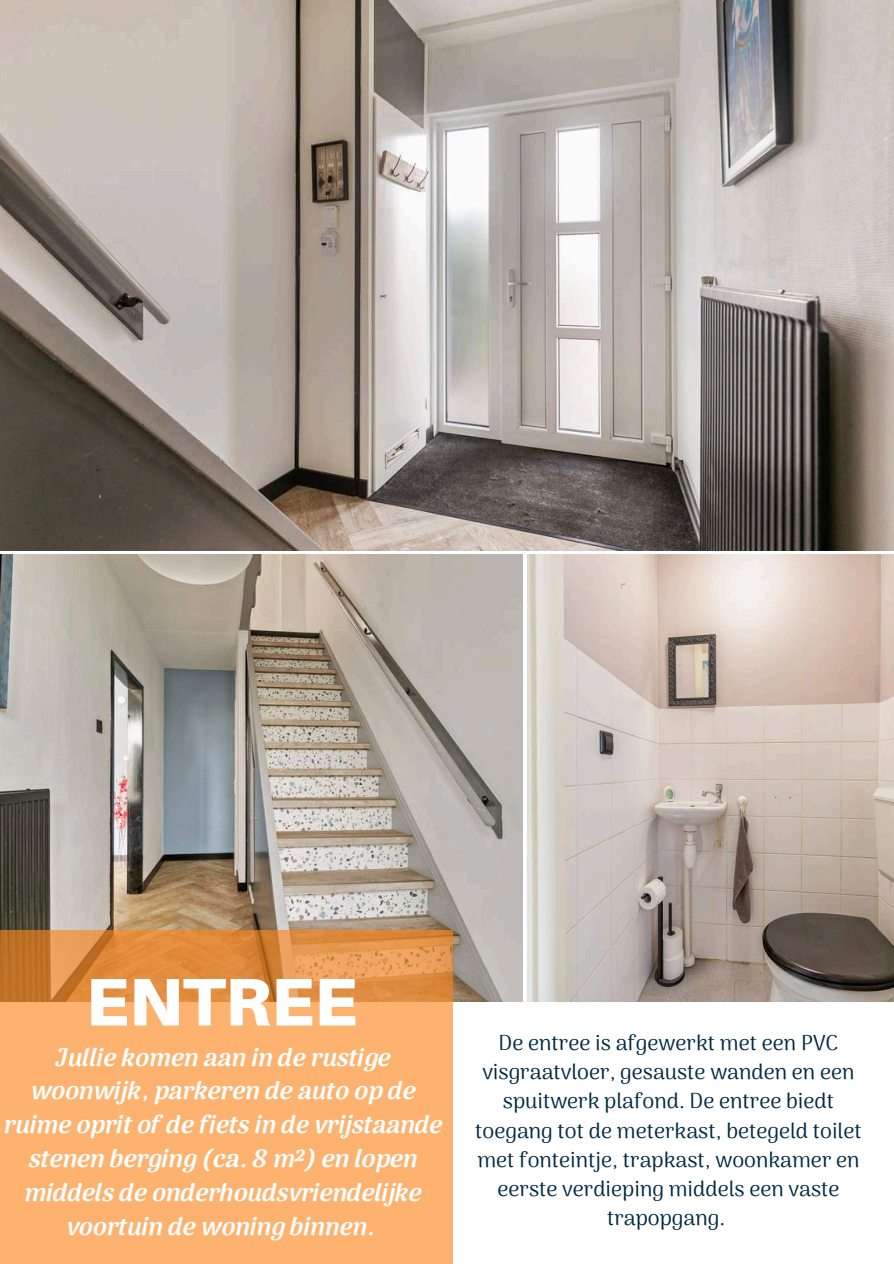
<style>
.page{position:relative;width:894px;height:1264px;background:#fff}
.page>*{position:absolute;margin:0;border:0;box-sizing:border-box;transform-origin:0 0}
.t1{font:900 67.35px "Aileron";color:#fff}
.t2{font:24.75px/33.8px "CA Generated";color:#fff;text-align:center}
.t3{font:21.6px/29.2px "Arima Madurai";color:#002a42;text-align:center}
</style>
<div class="page">
<img style="left:0;top:554px;width:522px;height:447px">
<svg style="left:0;top:930px;width:452px;height:333px;background:#f5a964"></svg>
<img style="left:0;top:0;width:893px;height:550px">
<img style="left:528px;top:554px;width:365px;height:447px">
<h1 class="t1" style="left:86px;top:960px;width:273px">ENTREE</h1>
<p class="t2" style="left:4px;top:1040px;width:440px">Jullie komen aan in de rustige woonwijk, parkeren de auto op de ruime oprit of de fiets in de vrijstaande stenen berging (ca. 8 m²) en lopen middels de onderhoudsvriendelijke voortuin de woning binnen.</p>
<p class="t3" style="left:475px;top:1027px;width:388px">De entree is afgewerkt met een PVC visgraatvloer, gesauste wanden en een spuitwerk plafond. De entree biedt toegang tot de meterkast, betegeld toilet met fonteintje, trapkast, woonkamer en eerste verdieping middels een vaste trapopgang.</p>
</div>
